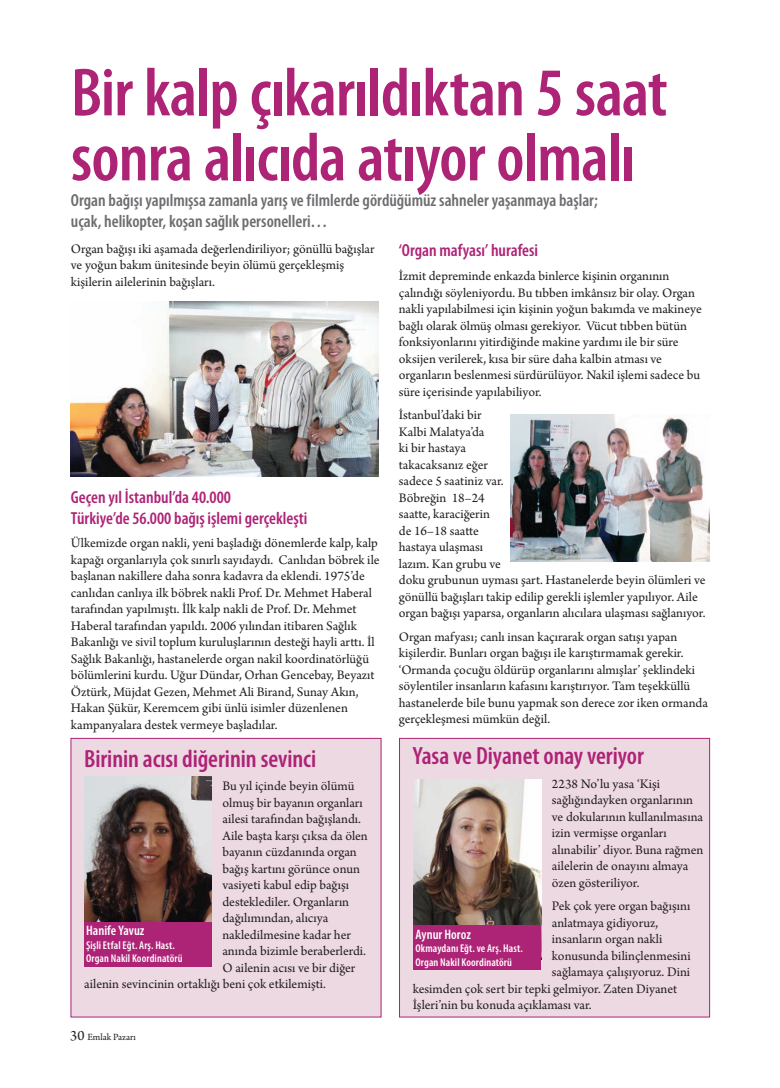
<style>
.page{position:relative;width:780px;height:1088px;background:#fff}
.page>*{position:absolute;margin:0;border:0;box-sizing:border-box;transform-origin:0 0}
.t1{font:600 condensed 68.75px/65px "Myriad Pro";letter-spacing:-.015em;color:#ad2376}
.t2{font:600 condensed 25px "Myriad Pro";letter-spacing:-.005em;color:#ad2376}
.t3{font:600 condensed 17.5px/21px "Myriad Pro";letter-spacing:-.005em;color:#6c6d70}
.t4{font:600 condensed 17.5px/21px "Myriad Pro";color:#ad2376}
.t5{font:13.75px/16.5px "Arno Pro";color:#231f20}
.Metin{font:600 condensed 13.75px "Myriad Pro";color:#fff}
.Metin-2{font:600 condensed 11.25px/13.5px "Myriad Pro";letter-spacing:.01em;color:#fff}
.t6{font:10px "Arno Pro";letter-spacing:-.005em;color:#231f20}
.s1{font-size:15px}
</style>
<div class="page">
<div style="left:71px;top:738px;width:310px;height:279px;background:#edd9e2"></div>
<div style="left:399px;top:738px;width:311px;height:279px;background:#edd9e2;border:1px solid #ad2376"></div>
<img style="left:71px;top:302px;width:307px;height:175px">
<img style="left:413px;top:779px;width:128px;height:146px">
<div style="left:413px;top:925px;width:128px;height:45px;background:#ad2376"></div>
<img style="left:84px;top:776px;width:128px;height:146px">
<div style="left:84px;top:922px;width:128px;height:44px;background:#ad2376"></div>
<img style="left:510px;top:415px;width:199px;height:146px">
<p class="t1" style="left:71px;top:59px;width:598px">Bir kalp çıkarıldıktan 5 saat sonra alıcıda atıyor olmalı</p>
<p class="t3" style="left:71px;top:189px;width:528px">Organ bağışı yapılmışsa zamanla yarış ve filmlerde gördüğümüz sahneler yaşanmaya başlar; uçak, helikopter, koşan sağlık personelleri…</p>
<p class="t5" style="left:71px;top:241px;width:305px">Organ bağışı iki aşamada değerlendiriliyor; gönüllü bağışlar ve yoğun bakım ünitesinde beyin ölümü gerçekleşmiş kişilerin ailelerinin bağışları.</p>
<p class="t4" style="left:71px;top:486px;width:238px">Geçen yıl İstanbul’da 40.000<br>Türkiye’de 56.000 bağış işlemi gerçekleşti</p>
<p class="t5" style="left:71px;top:536px;width:310px">Ülkemizde organ nakli, yeni başladığı dönemlerde kalp, kalp kapağı organlarıyla çok sınırlı sayıdaydı. Canlıdan böbrek ile başlanan nakillere daha sonra kadavra da eklendi. 1975’de canlıdan canlıya ilk böbrek nakli Prof. Dr. Mehmet Haberal tarafından yapılmıştı. İlk kalp nakli de Prof. Dr. Mehmet Haberal tarafından yapıldı. 2006 yılından itibaren Sağlık Bakanlığı ve sivil toplum kuruluşlarının desteği hayli arttı. İl Sağlık Bakanlığı, hastanelerde organ nakil koordinatörlüğü bölümlerini kurdu. Uğur Dündar, Orhan Gencebay, Beyazıt Öztürk, Müjdat Gezen, Mehmet Ali Birand, Sunay Akın, Hakan Şükür, Keremcem gibi ünlü isimler düzenlenen kampanyalara destek vermeye başladılar.</p>
<p class="t2" style="left:84px;top:743px;width:233px">Birinin acısı diğerinin sevinci</p>
<p class="t5" style="left:222px;top:778px;width:133px">Bu yıl içinde beyin ölümü</p>
<p class="t5" style="left:222px;top:795px;width:142px">olmuş bir bayanın organları</p>
<p class="t5" style="left:222px;top:811px;width:140px">ailesi tarafından bağışlandı.</p>
<p class="t5" style="left:222px;top:828px;width:147px">Aile başta karşı çıksa da ölen</p>
<p class="t5" style="left:222px;top:844px;width:136px">bayanın cüzdanında organ</p>
<p class="t5" style="left:222px;top:861px;width:139px">bağış kartını görünce onun</p>
<p class="t5" style="left:222px;top:877px;width:128px">vasiyeti kabul edip bağışı</p>
<p class="t5" style="left:222px;top:894px;width:128px">desteklediler. Organların</p>
<p class="t5" style="left:222px;top:910px;width:107px">dağılımından, alıcıya</p>
<p class="t5" style="left:222px;top:927px;width:130px">nakledilmesine kadar her</p>
<p class="t5" style="left:222px;top:943px;width:145px">anında bizimle beraberlerdi.</p>
<p class="t5" style="left:222px;top:960px;width:134px">O ailenin acısı ve bir diğer</p>
<p class="t5" style="left:84px;top:976px;width:243px">ailenin sevincinin ortaklığı beni çok etkilemişti.</p>
<p class="Metin" style="left:86px;top:922px;width:60px">Hanife Yavuz</p>
<p class="Metin-2" style="left:86px;top:938px;width:98px">Şişli Etfal Eğt. Arş. Hast.<br>Organ Nakil Koordinatörü</p>
<p class="t6" style="left:70px;top:1031px;width:67px"><span class="s1">30</span> Emlak Pazarı</p>
<p class="t4" style="left:399px;top:240px;width:141px">‘Organ mafyası’ hurafesi</p>
<p class="t5" style="left:399px;top:268px;width:304px">İzmit depreminde enkazda binlerce kişinin organının çalındığı söyleniyordu. Bu tıbben imkânsız bir olay. Organ nakli yapılabilmesi için kişinin yoğun bakımda ve makineye bağlı olarak ölmüş olması gerekiyor. Vücut tıbben bütün fonksiyonlarını yitirdiğinde makine yardımı ile bir süre oksijen verilerek, kısa bir süre daha kalbin atması ve organların beslenmesi sürdürülüyor. Nakil işlemi sadece bu süre içerisinde yapılabiliyor.</p>
<p class="t5" style="left:399px;top:407px;width:308px">İstanbul’daki bir<br>Kalbi Malatya’da<br>ki bir hastaya<br>takacaksanız eğer<br>sadece 5 saatiniz var.<br>Böbreğin 18–24<br>saatte, karaciğerin<br>de 16–18 saatte<br>hastaya ulaşması<br>lazım. Kan grubu ve<br>doku grubunun uyması şart. Hastanelerde beyin ölümleri ve gönüllü bağışları takip edilip gerekli işlemler yapılıyor. Aile organ bağışı yaparsa, organların alıcılara ulaşması sağlanıyor.</p>
<p class="t5" style="left:399px;top:629px;width:310px">Organ mafyası; canlı insan kaçırarak organ satışı yapan kişilerdir. Bunları organ bağışı ile karıştırmamak gerekir. ‘Ormanda çocuğu öldürüp organlarını almışlar’ şeklindeki söylentiler insanların kafasını karıştırıyor. Tam teşekküllü hastanelerde bile bunu yapmak son derece zor iken ormanda gerçekleşmesi mümkün değil.</p>
<p class="t2" style="left:412px;top:740px;width:233px">Yasa ve Diyanet onay veriyor</p>
<p class="t5" style="left:552px;top:776px;width:153px">2238 No’lu yasa ‘Kişi sağlığındayken organlarının ve dokularının kullanılmasına izin vermişse organları alınabilir’ diyor. Buna rağmen ailelerin de onayını almaya özen gösteriliyor.</p>
<p class="t5" style="left:552px;top:898px;width:140px">Pek çok yere organ bağışını</p>
<p class="t5" style="left:552px;top:915px;width:108px">anlatmaya gidiyoruz,</p>
<p class="t5" style="left:552px;top:931px;width:112px">insanların organ nakli</p>
<p class="t5" style="left:552px;top:948px;width:140px">konusunda bilinçlenmesini</p>
<p class="t5" style="left:552px;top:964px;width:140px">sağlamaya çalışıyoruz. Dini</p>
<p class="t5" style="left:412px;top:981px;width:266px">kesimden çok sert bir tepki gelmiyor. Zaten Diyanet</p>
<p class="t5" style="left:412px;top:997px;width:180px">İşleri’nin bu konuda açıklaması var.</p>
<p class="Metin" style="left:415px;top:925px;width:57px">Aynur Horoz</p>
<p class="Metin-2" style="left:415px;top:941px;width:109px">Okmaydanı Eğt. ve Arş. Hast.<br>Organ Nakil Koordinatörü</p>
</div>
